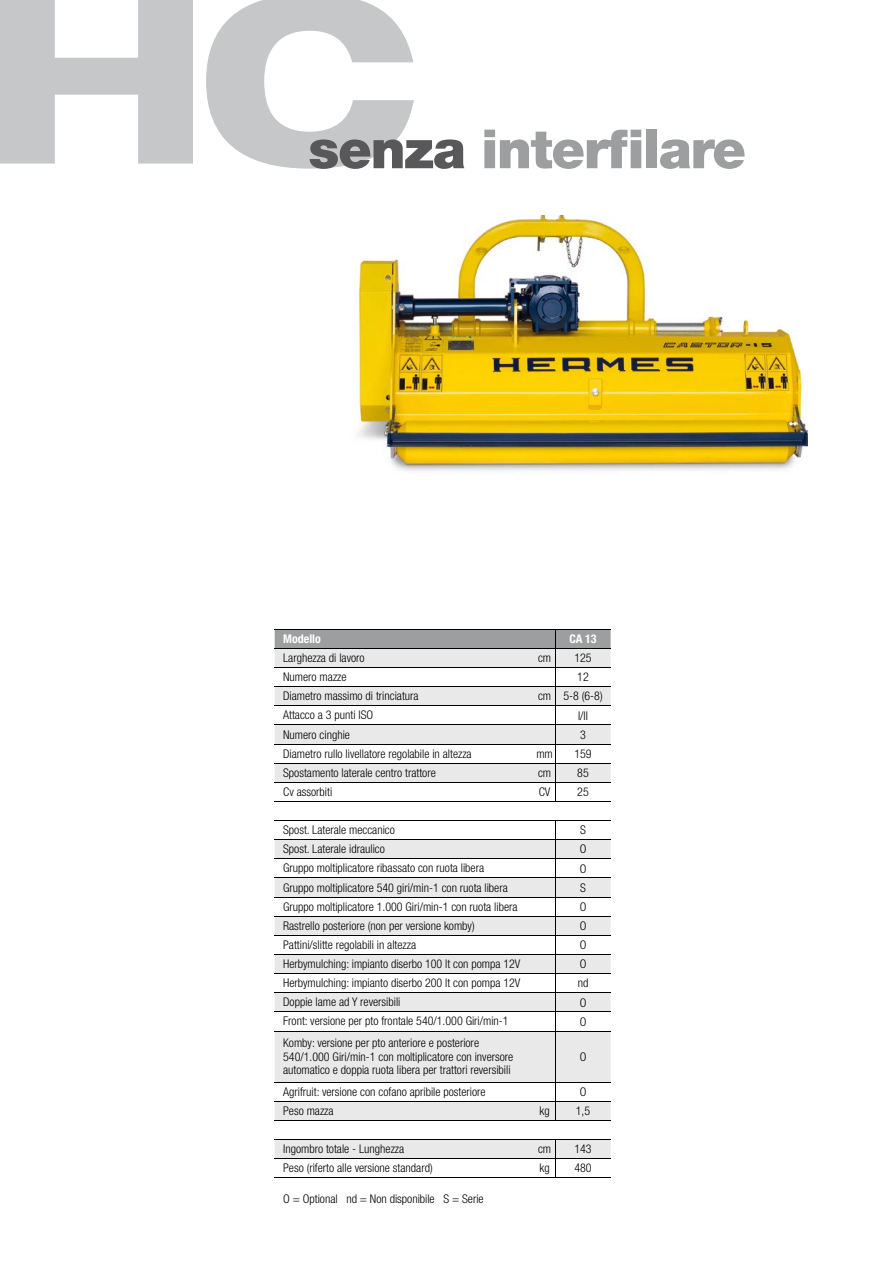
<style>
.page{position:relative;width:893px;height:1263px;background:#fff}
.page>*{position:absolute;margin:0;border:0;box-sizing:border-box;transform-origin:0 0}
.t1{font:900 54px "Helvetica Neue LT Std";letter-spacing:-.025em;color:#9c9e9f}
.t2{font:300 condensed 12px/19.2px "Helvetica Neue LT Std";color:#000}
.t3{font:700 condensed 12px "Helvetica Neue LT Std";color:#fff}
.s1{color:#58585a}
</style>
<div class="page">
<svg style="left:0;top:0;width:414px;height:169px;fill:#c6c7c8"></svg>
<svg style="left:275px;top:1032px;width:336px;height:126px;fill:#e9e9ea"></svg>
<svg style="left:275px;top:629px;width:336px;height:403px"></svg>
<hr style="left:555px;top:1031px;width:56px;height:1px;background:#000">
<hr style="left:555px;top:1031px;width:1px;height:51px;background:#000">
<hr style="left:275px;top:1082px;width:259px;height:1px;background:#000">
<hr style="left:555px;top:1082px;width:56px;height:1px;background:#000">
<hr style="left:275px;top:1101px;width:259px;height:1px;background:#000">
<hr style="left:555px;top:1101px;width:56px;height:1px;background:#000">
<hr style="left:275px;top:1120px;width:259px;height:1px;background:#000">
<svg style="left:534px;top:1082px;width:22px;height:39px"></svg>
<hr style="left:555px;top:1120px;width:56px;height:1px;background:#000">
<hr style="left:275px;top:1139px;width:259px;height:1px;background:#000">
<hr style="left:555px;top:1139px;width:56px;height:1px;background:#000">
<hr style="left:275px;top:1158px;width:259px;height:1px;background:#000">
<hr style="left:555px;top:1158px;width:56px;height:1px;background:#000">
<hr style="left:275px;top:1177px;width:259px;height:1px;background:#000">
<svg style="left:534px;top:1139px;width:22px;height:39px"></svg>
<hr style="left:555px;top:1177px;width:56px;height:1px;background:#000">
<img style="left:357px;top:215px;width:451px;height:257px">
<h1 class="t1" style="left:308px;top:117px;width:439px"><span class="s1">senza</span> interfilare</h1>
<p class="t3" style="left:283px;top:631px;width:39px">Modello</p>
<p class="t2" style="left:283px;top:648px;width:190px">Larghezza di lavoro<br>Numero mazze<br>Diametro massimo di trinciatura<br>Attacco a 3 punti ISO<br>Numero cinghie<br>Diametro rullo livellatore regolabile in altezza<br>Spostamento laterale centro trattore<br>Cv assorbiti</p>
<p class="t2" style="left:283px;top:820px;width:239px">Spost. Laterale meccanico<br>Spost. Laterale idraulico<br>Gruppo moltiplicatore ribassato con ruota libera<br>Gruppo moltiplicatore 540 giri/min-1 con ruota libera Gruppo moltiplicatore 1.000 Giri/min-1 con ruota libera Rastrello posteriore (non per versione komby)<br>Pattini/slitte regolabili in altezza<br>Herbymulching: impianto diserbo 100 lt con pompa 12V Herbymulching: impianto diserbo 200 lt con pompa 12V Doppie lame ad Y reversibili<br>Front: versione per pto frontale 540/1.000 Giri/min-1</p>
<p class="t2" style="left:283px;top:1036px;width:232px;line-height:13.5px">Komby: versione per pto anteriore e posteriore<br>540/1.000 Giri/min-1 con moltiplicatore con inversore automatico e doppia ruota libera per trattori reversibili</p>
<p class="t2" style="left:283px;top:1082px;width:204px">Agrifruit: versione con cofano apribile posteriore<br>Peso mazza</p>
<p class="t2" style="left:283px;top:1139px;width:151px">Ingombro totale - Lunghezza<br>Peso (riferto alle versione standard)</p>
<p class="t2" style="left:283px;top:1189px;width:202px">O = Optional nd = Non disponibile S = Serie</p>
<p class="t3" style="left:569px;top:631px;width:29px">CA 13</p>
<p class="t2" style="left:538px;top:648px;width:15px">cm</p>
<p class="t2" style="left:574px;top:648px;width:19px">125</p>
<p class="t2" style="left:577px;top:667px;width:13px">12</p>
<p class="t2" style="left:538px;top:686px;width:66px">cm 5-8 (6-8)</p>
<p class="t2" style="left:578px;top:706px;width:11px">I/II</p>
<p class="t2" style="left:580px;top:725px;width:7px">3</p>
<p class="t2" style="left:536px;top:744px;width:18px">mm</p>
<p class="t2" style="left:574px;top:744px;width:19px">159</p>
<p class="t2" style="left:538px;top:763px;width:15px">cm</p>
<p class="t2" style="left:577px;top:763px;width:13px">85</p>
<p class="t2" style="left:539px;top:782px;width:13px">CV</p>
<p class="t2" style="left:577px;top:782px;width:13px">25</p>
<p class="t2" style="left:578px;top:820px;width:12px">S<br>O<br>O<br>S<br>O<br>O<br>O<br>O nd<br>O<br>O</p>
<p class="t2" style="left:580px;top:1047px;width:8px">O</p>
<p class="t2" style="left:580px;top:1082px;width:8px">O</p>
<p class="t2" style="left:539px;top:1101px;width:12px">kg</p>
<p class="t2" style="left:576px;top:1101px;width:16px">1,5</p>
<p class="t2" style="left:538px;top:1139px;width:15px">cm</p>
<p class="t2" style="left:574px;top:1139px;width:19px">143</p>
<p class="t2" style="left:539px;top:1158px;width:12px">kg</p>
<p class="t2" style="left:574px;top:1158px;width:19px">480</p>
</div>
